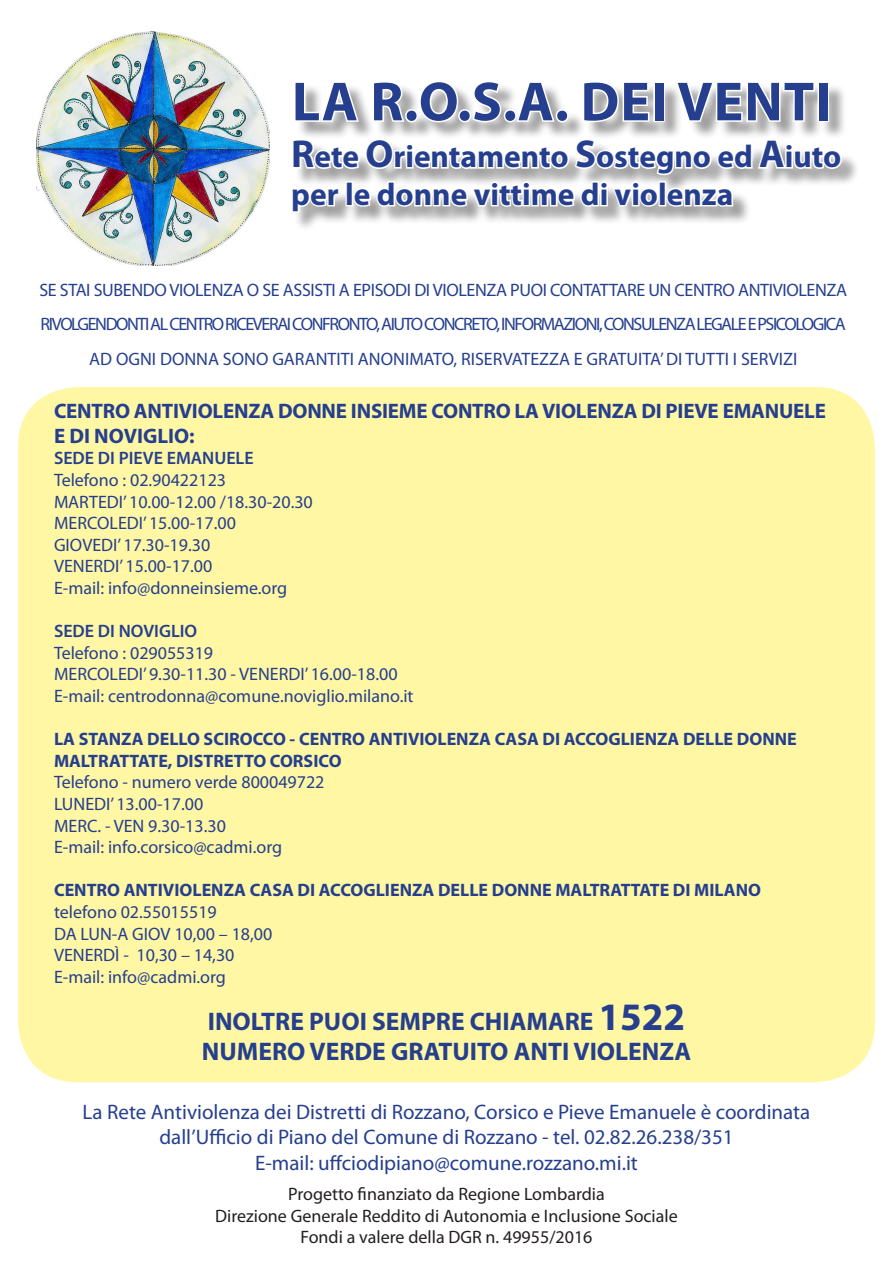
<style>
.page{position:relative;width:893px;height:1263px;background:#fff}
.page>*{position:absolute;margin:0;border:0;box-sizing:border-box;transform-origin:0 0}
.t1{font:700 55.5px "Myriad Pro";letter-spacing:.02em;color:#253f8e}
.t2{font:700 31.5px "Myriad Pro";color:#253f8e}
.t3{font:700 25.5px "Myriad Pro";color:#253f8e}
.t4{font:21px "Myriad Pro";color:#253f8e}
.t5{font:700 21px/25.2px "Myriad Pro";letter-spacing:-.01em;color:#253f8e}
.t6{font:18px "Myriad Pro";color:#253f8e}
.t7{font:700 18px/21.6px "Myriad Pro";color:#253f8e}
.t8{font:18px "Myriad Pro";color:#231f20}
.t9{font:18px "Myriad Pro";letter-spacing:-.08em;color:#253f8e}
.t10{font:18px "Myriad Pro";letter-spacing:-.02em;color:#253f8e}
.t11{font:600 18px "Myriad Pro";color:#253f8e}
.s1{font-size:39px}
</style>
<div class="page">
<img style="left:36px;top:32px;width:233px;height:234px">
<div style="left:294px;top:83px;width:566px;height:149px;background:#231f20;opacity:.43"></div>
<svg style="left:294px;top:83px;width:67px;height:40px"></svg>
<svg style="left:371px;top:83px;width:36px;height:40px"></svg>
<div style="left:405px;top:109px;width:13px;height:13px;border:3px solid #fff;border-radius:50%"></div>
<svg style="left:418px;top:83px;width:42px;height:41px"></svg>
<div style="left:458px;top:109px;width:13px;height:13px;border:3px solid #fff;border-radius:50%"></div>
<svg style="left:470px;top:83px;width:33px;height:41px"></svg>
<div style="left:504px;top:109px;width:13px;height:13px;border:3px solid #fff;border-radius:50%"></div>
<svg style="left:514px;top:83px;width:43px;height:40px"></svg>
<div style="left:556px;top:109px;width:13px;height:13px;border:3px solid #fff;border-radius:50%"></div>
<svg style="left:581px;top:83px;width:70px;height:41px"></svg>
<div style="left:653px;top:81px;width:12px;height:41px;border:3px solid #fff"></div>
<svg style="left:674px;top:83px;width:142px;height:41px"></svg>
<div style="left:817px;top:81px;width:12px;height:41px;border:3px solid #fff"></div>
<svg style="left:294px;top:137px;width:549px;height:95px"></svg>
<div style="left:18px;top:387px;width:857px;height:695px;background:#fff7a4;border-radius:60px"></div>
<p class="t1" style="left:292px;top:65px;width:541px">LA R.O.S.A. DEI VENTI</p>
<p class="t2" style="left:291px;top:136px;width:552px"><span class="s1">R</span>ete <span class="s1">O</span>rientamento <span class="s1">S</span>ostegno ed <span class="s1">A</span>iuto</p>
<p class="t2" style="left:291px;top:174px;width:444px">per le donne vittime di violenza</p>
<p class="t10" style="left:39px;top:279px;width:809px">SE STAI SUBENDO VIOLENZA O SE ASSISTI A EPISODI DI VIOLENZA PUOI CONTATTARE UN CENTRO ANTIVIOLENZA</p>
<p class="t9" style="left:41px;top:313px;width:807px">RIVOLGENDONTI AL CENTRO RICEVERAI CONFRONTO,AIUTO CONCRETO,INFORMAZIONI,CONSULENZA LEGALE E PSICOLOGICA</p>
<p class="t6" style="left:89px;top:348px;width:710px">AD OGNI DONNA SONO GARANTITI ANONIMATO, RISERVATEZZA E GRATUITA’ DI TUTTI I SERVIZI</p>
<p class="t5" style="left:54px;top:397px;width:773px">CENTRO ANTIVIOLENZA DONNE INSIEME CONTRO LA VIOLENZA DI PIEVE EMANUELE<br>E DI NOVIGLIO:</p>
<p class="t11" style="left:54px;top:447px;width:201px">SEDE DI PIEVE EMANUELE</p>
<p class="t6" style="left:54px;top:469px;width:174px">Telefono : 02.90422123</p>
<p class="t6" style="left:54px;top:490px;width:260px">MARTEDI’ 10.00-12.00 /18.30-20.30</p>
<p class="t6" style="left:54px;top:512px;width:183px">MERCOLEDI’ 15.00-17.00</p>
<p class="t6" style="left:54px;top:534px;width:158px">GIOVEDI’ 17.30-19.30</p>
<p class="t6" style="left:54px;top:555px;width:160px">VENERDI’ 15.00-17.00</p>
<p class="t6" style="left:54px;top:577px;width:235px">E-mail: info@donneinsieme.org</p>
<p class="t11" style="left:54px;top:620px;width:145px">SEDE DI NOVIGLIO</p>
<p class="t6" style="left:54px;top:642px;width:161px">Telefono : 029055319</p>
<p class="t6" style="left:54px;top:663px;width:345px">MERCOLEDI’ 9.30-11.30 - VENERDI’ 16.00-18.00</p>
<p class="t6" style="left:54px;top:685px;width:361px">E-mail: centrodonna@comune.noviglio.milano.it</p>
<p class="t7" style="left:54px;top:728px;width:744px">LA STANZA DELLO SCIROCCO - CENTRO ANTIVIOLENZA CASA DI ACCOGLIENZA DELLE DONNE<br>MALTRATTATE, DISTRETTO CORSICO</p>
<p class="t6" style="left:54px;top:771px;width:272px">Telefono - numero verde 800049722</p>
<p class="t6" style="left:54px;top:793px;width:151px">LUNEDI’ 13.00-17.00</p>
<p class="t6" style="left:54px;top:814px;width:173px">MERC. - VEN 9.30-13.30</p>
<p class="t6" style="left:54px;top:836px;width:230px">E-mail: info.corsico@cadmi.org</p>
<p class="t7" style="left:54px;top:879px;width:709px">CENTRO ANTIVIOLENZA CASA DI ACCOGLIENZA DELLE DONNE MALTRATTATE DI MILANO</p>
<p class="t6" style="left:54px;top:901px;width:164px">telefono 02.55015519</p>
<p class="t6" style="left:54px;top:922px;width:220px">DA LUN-A GIOV 10,00 – 18,00</p>
<p class="t6" style="left:54px;top:944px;width:182px">VENERDÌ - 10,30 – 14,30</p>
<p class="t6" style="left:54px;top:966px;width:173px">E-mail: info@cadmi.org</p>
<p class="t3" style="left:208px;top:1004px;width:479px">INOLTRE PUOI SEMPRE CHIAMARE <span class="s1">1522</span></p>
<p class="t3" style="left:202px;top:1035px;width:491px">NUMERO VERDE GRATUITO ANTI VIOLENZA</p>
<p class="t4" style="left:83px;top:1099px;width:729px">La Rete Antiviolenza dei Distretti di Rozzano, Corsico e Pieve Emanuele è coordinata</p>
<p class="t4" style="left:159px;top:1124px;width:576px">dall’Ufficio di Piano del Comune di Rozzano - tel. 02.82.26.238/351</p>
<p class="t4" style="left:255px;top:1150px;width:384px">E-mail: uffciodipiano@comune.rozzano.mi.it</p>
<p class="t8" style="left:288px;top:1183px;width:318px">Progetto finanziato da Regione Lombardia</p>
<p class="t8" style="left:215px;top:1204px;width:464px">Direzione Generale Reddito di Autonomia e Inclusione Sociale</p>
<p class="t8" style="left:301px;top:1226px;width:293px">Fondi a valere della DGR n. 49955/2016</p>
</div>
